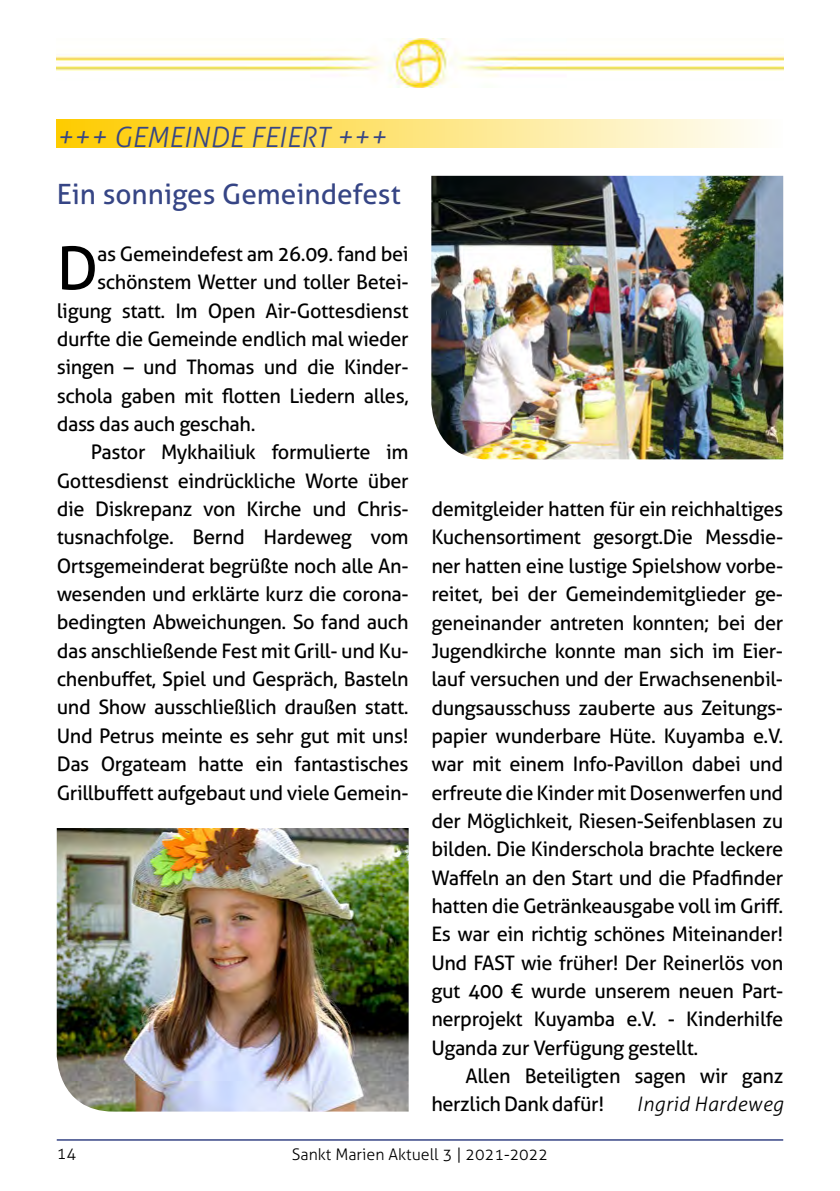
<style>
.page{position:relative;width:840px;height:1191px;background:#fff}
.page>*{position:absolute;margin:0;border:0;box-sizing:border-box;transform-origin:0 0}
.t1{font:59.4px "Aller";color:#000}
.t2{font:28px "Aller";color:#364585}
.t3{font:italic 300 28px "Aller";color:#364585}
.t4{font:20px/28.4px "Aller";letter-spacing:-.02em;color:#000;text-align:justify}
.t5{font:italic 300 20px "Aller";letter-spacing:.02em;color:#000}
.t6{font:300 16px "Aller";color:#000}
</style>
<div class="page">
<hr style="left:57px;top:1139px;width:725px;height:1px;background:#364585">
<img style="left:57px;top:39px;width:725px;height:48px">
<div style="left:56px;top:119px;width:726px;height:28px;background:linear-gradient(to right,#fecc00,#fefefc)"></div>
<img style="left:431px;top:176px;width:351px;height:283px">
<img style="left:57px;top:828px;width:351px;height:283px">
<h2 class="t3" style="left:56px;top:121px;width:331px">+++ GEMEINDE FEIERT +++</h2>
<h2 class="t2" style="left:57px;top:177px;width:345px">Ein sonniges Gemeindefest</h2>
<h1 class="t1" style="left:57px;top:232px;width:43px">D</h1>
<p class="t4" style="left:97px;top:239px;width:313px">as Gemeindefest am 26.09. fand bei</p>
<p class="t4" style="left:97px;top:268px;width:313px">schönstem Wetter und toller Betei-</p>
<p class="t4" style="left:57px;top:296px;width:353px">ligung statt. Im Open Air-Gottesdienst</p>
<p class="t4" style="left:57px;top:324px;width:353px">durfte die Gemeinde endlich mal wieder</p>
<p class="t4" style="left:57px;top:353px;width:353px">singen – und Thomas und die Kinder-</p>
<p class="t4" style="left:57px;top:381px;width:353px">schola gaben mit flotten Liedern alles,</p>
<p class="t4" style="left:57px;top:409px;width:200px">dass das auch geschah.</p>
<p class="t4" style="left:91px;top:438px;width:319px">Pastor Mykhailiuk formulierte im</p>
<p class="t4" style="left:57px;top:466px;width:353px">Gottesdienst eindrückliche Worte über</p>
<p class="t4" style="left:57px;top:495px;width:353px">die Diskrepanz von Kirche und Chris-</p>
<p class="t4" style="left:57px;top:523px;width:353px">tusnachfolge. Bernd Hardeweg vom</p>
<p class="t4" style="left:57px;top:551px;width:353px">Ortsgemeinderat begrüßte noch alle An-</p>
<p class="t4" style="left:57px;top:580px;width:353px">wesenden und erklärte kurz die corona-</p>
<p class="t4" style="left:57px;top:608px;width:353px">bedingten Abweichungen. So fand auch</p>
<p class="t4" style="left:57px;top:636px;width:353px">das anschließende Fest mit Grill- und Ku-</p>
<p class="t4" style="left:57px;top:665px;width:353px">chenbuffet, Spiel und Gespräch, Basteln</p>
<p class="t4" style="left:57px;top:693px;width:353px">und Show ausschließlich draußen statt.</p>
<p class="t4" style="left:57px;top:721px;width:353px">Und Petrus meinte es sehr gut mit uns!</p>
<p class="t4" style="left:57px;top:750px;width:353px">Das Orgateam hatte ein fantastisches</p>
<p class="t4" style="left:57px;top:778px;width:353px">Grillbuffett aufgebaut und viele Gemein-</p>
<p class="t4" style="left:431px;top:495px;width:353px">demitgleider hatten für ein reichhaltiges Kuchensortiment gesorgt.Die Messdie&shy;ner hatten eine lustige Spielshow vorbe&shy;reitet, bei der Gemeindemitglieder ge&shy;geneinander antreten konnten; bei der Jugendkirche konnte man sich im Eier&shy;lauf versuchen und der Erwachsenenbil&shy;dungsausschuss zauberte aus Zeitungs&shy;papier wunderbare Hüte. Kuyamba e.V. war mit einem Info-Pavillon dabei und erfreute die Kinder mit Dosenwerfen und der Möglichkeit, Riesen-Seifenblasen zu bilden. Die Kinderschola brachte leckere Waffeln an den Start und die Pfadfinder hatten die Getränkeausgabe voll im Griff.<br>Es war ein richtig schönes Miteinander!<br>Und FAST wie früher! Der Reinerlös von gut 400 € wurde unserem neuen Part&shy;nerprojekt Kuyamba e.V. - Kinderhilfe Uganda zur Verfügung gestellt.</p>
<p class="t4" style="left:431px;top:1061px;width:353px;text-indent:34px">Allen Beteiligten sagen wir ganz herzlich Dank dafür!</p>
<p class="t5" style="left:636px;top:1092px;width:148px">Ingrid Hardeweg</p>
<p class="t6" style="left:57px;top:1144px;width:21px">14</p>
<p class="t6" style="left:292px;top:1145px;width:258px">Sankt Marien Aktuell 3 | 2021-2022</p>
</div>
